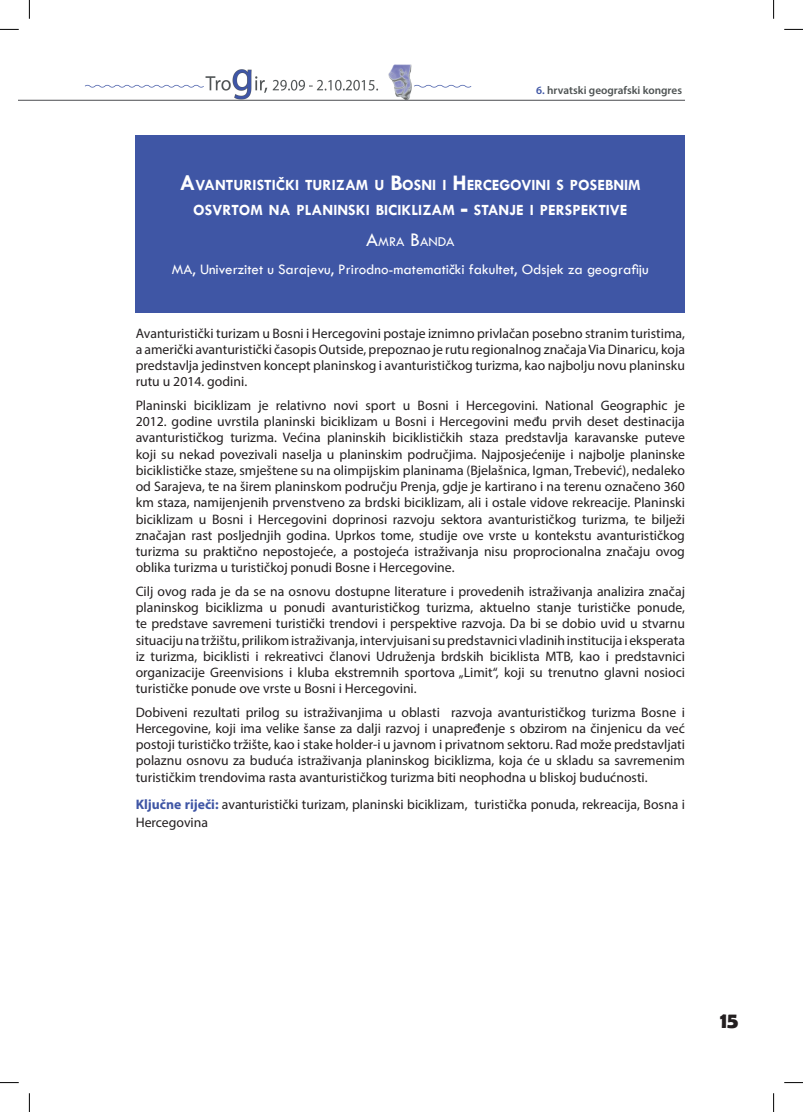
<style>
.page{position:relative;width:803px;height:1112px;background:#fff}
.page>*{position:absolute;margin:0;border:0;box-sizing:border-box;transform-origin:0 0}
.t1{font:700 22.5px "Berlin Sans FB Demi";color:#231f20}
.t2{font:700 15.75px/25px "Tw Cen";color:#fff;text-align:center}
.t3{font:15px "Tw Cen";color:#fff}
.t4{font:14px "Tw Cen";color:#fff}
.t5{font:13.75px/16.2px "Myriad Pro";color:#231f20;text-align:justify}
.t6{font:600 11.25px "Myriad Pro";color:#4e5353}
.s1{color:#3f56a5}
.s2{font-size:22.5px}
.s3{font-size:20px}
.s4{font-weight:700;color:#3f56a5}
</style>
<div class="page">
<img style="left:65px;top:65px;width:425px;height:35px">
<hr style="left:19px;top:100px;width:666px;height:1px;background:#6f7073">
<div style="left:136px;top:136px;width:549px;height:177px;background:#3f56a5"></div>
<svg style="left:0;top:29px;width:19px;height:1px"></svg>
<svg style="left:784px;top:29px;width:19px;height:1px"></svg>
<svg style="left:0;top:1082px;width:19px;height:1px"></svg>
<svg style="left:784px;top:1082px;width:19px;height:1px"></svg>
<svg style="left:29px;top:0;width:1px;height:19px"></svg>
<svg style="left:29px;top:1093px;width:1px;height:18px"></svg>
<svg style="left:773px;top:0;width:1px;height:19px"></svg>
<svg style="left:773px;top:1093px;width:1px;height:18px"></svg>
<p class="t6" style="left:536px;top:83px;width:147px"><span class="s1">6.</span> hrvatski geografski kongres</p>
<p class="t2" style="left:180px;top:172px;width:462px"><span class="s2">A</span>VANTURISTIČKI TURIZAM U <span class="s2">B</span>OSNI I <span class="s2">H</span>ERCEGOVINI S POSEBNIM<br>OSVRTOM NA PLANINSKI BICIKLIZAM <span class="s2">-</span> STANJE I PERSPEKTIVE</p>
<p class="t4" style="left:366px;top:233px;width:90px"><span class="s3">A</span>MRA <span class="s3">B</span>ANDA</p>
<p class="t3" style="left:172px;top:260px;width:478px">MA, Univerzitet u Sarajevu, Prirodno-matematički fakultet, Odsjek za geografiju</p>
<p class="t5" style="left:136px;top:324px;width:551px">Avanturistički turizam u Bosni i Hercegovini postaje iznimno privlačan posebno stranim turistima, a američki avanturistički časopis Outside, prepoznao je rutu regionalnog značaja Via Dinaricu, koja predstavlja jedinstven koncept planinskog i avanturističkog turizma, kao najbolju novu planinsku rutu u 2014. godini.</p>
<p class="t5" style="left:136px;top:396px;width:551px">Planinski biciklizam je relativno novi sport u Bosni i Hercegovini. National Geographic je 2012. godine uvrstila planinski biciklizam u Bosni i Hercegovini među prvih deset destinacija avanturističkog turizma. Većina planinskih biciklističkih staza predstavlja karavanske puteve koji su nekad povezivali naselja u planinskim područjima. Najposjećenije i najbolje planinske biciklističke staze, smještene su na olimpijskim planinama (Bjelašnica, Igman, Trebević), nedaleko od Sarajeva, te na širem planinskom području Prenja, gdje je kartirano i na terenu označeno 360 km staza, namijenjenih prvenstveno za brdski biciklizam, ali i ostale vidove rekreacije. Planinski biciklizam u Bosni i Hercegovini doprinosi razvoju sektora avanturističkog turizma, te bilježi značajan rast posljednjih godina. Uprkos tome, studije ove vrste u kontekstu avanturističkog turizma su praktično nepostojeće, a postojeća istraživanja nisu proprocionalna značaju ovog oblika turizma u turističkoj ponudi Bosne i Hercegovine.</p>
<p class="t5" style="left:136px;top:582px;width:551px">Cilj ovog rada je da se na osnovu dostupne literature i provedenih istraživanja analizira značaj planinskog biciklizma u ponudi avanturističkog turizma, aktuelno stanje turističke ponude, te predstave savremeni turistički trendovi i perspektive razvoja. Da bi se dobio uvid u stvarnu situaciju na tržištu, prilikom istraživanja, intervjuisani su predstavnici vladinih institucija i eksperata iz turizma, biciklisti i rekreativci članovi Udruženja brdskih biciklista MTB, kao i predstavnici organizacije Greenvisions i kluba ekstremnih sportova „Limit“, koji su trenutno glavni nosioci turističke ponude ove vrste u Bosni i Hercegovini.</p>
<p class="t5" style="left:136px;top:703px;width:551px">Dobiveni rezultati prilog su istraživanjima u oblasti razvoja avanturističkog turizma Bosne i Hercegovine, koji ima velike šanse za dalji razvoj i unapređenje s obzirom na činjenicu da već postoji turističko tržište, kao i stake holder-i u javnom i privatnom sektoru. Rad može predstavljati polaznu osnovu za buduća istraživanja planinskog biciklizma, koja će u skladu sa savremenim turističkim trendovima rasta avanturističkog turizma biti neophodna u bliskoj budućnosti.</p>
<p class="t5" style="left:136px;top:794px;width:551px;line-height:18.8px"><span class="s4">Ključne riječi:</span> avanturistički turizam, planinski biciklizam, turistička ponuda, rekreacija, Bosna i<br>Hercegovina</p>
<h1 class="t1" style="left:720px;top:1007px;width:20px">15</h1>
</div>
